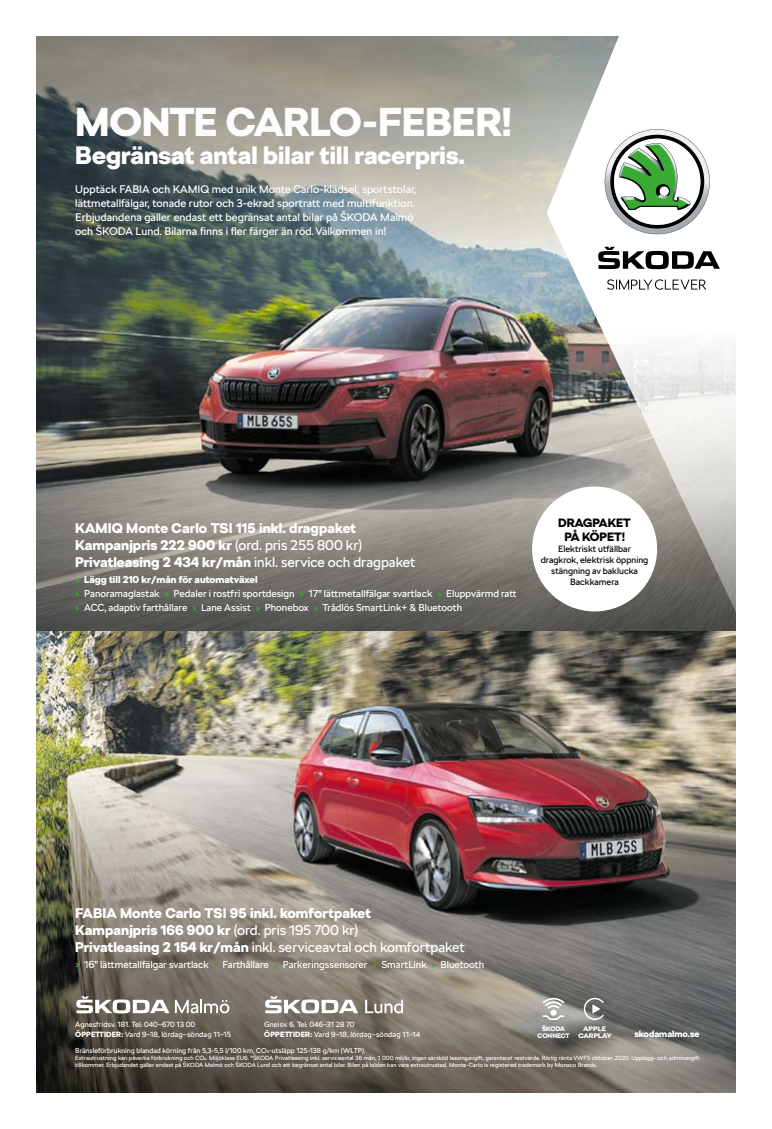
<style>
.page{position:relative;width:772px;height:1129px;background:#fff}
.page>*{position:absolute;margin:0;border:0;box-sizing:border-box;transform-origin:0 0}
.t1{font:900 40px "SKODA Next";letter-spacing:-.005em;color:#fff}
.t2{font:900 25px "SKODA Next";color:#fff}
.t3{font:900 14px/17px "SKODA Next";letter-spacing:.005em;color:#fff}
.t4{font:900 12px/14px "SKODA Next";color:#000;text-align:center}
.t5{font:11px/14px "SKODA Next";color:#fff}
.t6{font:10px "SKODA Next";color:#fff}
.t7{font:900 10px "SKODA Next";color:#fff}
.t8{font:9px/11px "SKODA Next";color:#000;text-align:center}
.t9{font:900 9px "SKODA Next";color:#fff}
.t10{font:7.5px/10px "SKODA Next";color:#fff}
.t11{font:7.1px "SKODA Next";color:#fff}
.t12{font:900 6.6px/6.9px "SKODA Next";color:#fff;text-align:center}
.t13{font:900 6.6px/6.9px "SKODA Next";color:#fff;text-align:center;scale:1.1 1}
.t14{font:6px/7.2px "SKODA Next";color:#fff}
.s1{font-weight:400}
.s2{font-weight:900}
</style>
<div class="page">
<img style="left:36px;top:415px;width:510px;height:85px">
<svg style="left:36px;top:500px;width:510px;height:131px;background:#7b7973"></svg>
<img style="left:36px;top:631px;width:699px;height:67px">
<img style="left:36px;top:228px;width:510px;height:187px">
<img style="left:36px;top:698px;width:699px;height:393px">
<svg style="left:583px;top:997px;width:20px;height:22px"></svg>
<svg style="left:542px;top:997px;width:22px;height:22px"></svg>
<svg style="left:75px;top:578px;width:4px;height:4px"></svg>
<svg style="left:75px;top:592px;width:4px;height:4px"></svg>
<svg style="left:164px;top:592px;width:4px;height:4px"></svg>
<svg style="left:299px;top:592px;width:4px;height:4px"></svg>
<svg style="left:437px;top:592px;width:4px;height:4px"></svg>
<svg style="left:75px;top:606px;width:4px;height:4px"></svg>
<svg style="left:192px;top:606px;width:4px;height:4px"></svg>
<svg style="left:256px;top:606px;width:4px;height:4px"></svg>
<svg style="left:313px;top:606px;width:4px;height:4px"></svg>
<svg style="left:75px;top:963px;width:4px;height:3px"></svg>
<svg style="left:213px;top:963px;width:4px;height:3px"></svg>
<svg style="left:372px;top:963px;width:4px;height:3px"></svg>
<svg style="left:431px;top:963px;width:4px;height:3px"></svg>
<div style="left:36px;top:37px;width:559px;height:191px;background:#000;opacity:.2"></div>
<div style="left:36px;top:57px;width:504px;height:200px;background:#000;opacity:.2"></div>
<div style="left:531px;top:486px;width:125px;height:125px;background:#fff;border-radius:50%"></div>
<svg style="left:76px;top:996px;width:93px;height:17px"></svg>
<svg style="left:175px;top:999px;width:54px;height:14px"></svg>
<svg style="left:265px;top:996px;width:93px;height:17px"></svg>
<svg style="left:365px;top:999px;width:38px;height:14px"></svg>
<svg style="left:546px;top:37px;width:189px;height:612px"></svg>
<svg style="left:604px;top:129px;width:105px;height:105px"></svg>
<div style="left:659px;top:186px;width:9px;height:10px;background:#fff;border-radius:50%"></div>
<svg style="left:598px;top:247px;width:121px;height:22px"></svg>
<svg style="left:606px;top:279px;width:100px;height:11px"></svg>
<h1 class="t1" style="left:75px;top:98px;width:437px">MONTE CARLO-FEBER!</h1>
<h2 class="t2" style="left:75px;top:140px;width:391px">Begränsat antal bilar till racerpris.</h2>
<p class="t5" style="left:75px;top:182px;width:342px">Upptäck FABIA och KAMIQ med unik Monte Carlo-klädsel, sportstolar, lättmetallfälgar, tonade rutor och 3-ekrad sportratt med multifunktion.<br>Erbjudandena gäller endast ett begränsat antal bilar på ŠKODA Malmö och ŠKODA Lund. Bilarna finns i fler färger än röd. Välkommen in!</p>
<h3 class="t3" style="left:75px;top:520px;width:341px">KAMIQ Monte Carlo TSI 115 inkl. dragpaket<br>Kampanjpris 222 900 kr <span class="s1">(ord. pris 255 800 kr)<br></span>Privatleasing 2 434 kr/mån <span class="s1">inkl. service och dragpaket</span></h3>
<h3 class="t7" style="left:84px;top:573px;width:175px">Lägg till 210 kr/mån för automatväxel</h3>
<h3 class="t6" style="left:84px;top:588px;width:77px">Panoramaglastak</h3>
<h3 class="t6" style="left:173px;top:588px;width:122px">Pedaler i rostfri sportdesign</h3>
<h3 class="t6" style="left:308px;top:588px;width:125px">17” lättmetallfälgar svartlack</h3>
<h3 class="t6" style="left:446px;top:588px;width:72px">Eluppvärmd ratt</h3>
<h3 class="t6" style="left:84px;top:602px;width:105px">ACC, adaptiv farthållare</h3>
<h3 class="t6" style="left:201px;top:602px;width:51px">Lane Assist</h3>
<h3 class="t6" style="left:265px;top:602px;width:45px">Phonebox</h3>
<h3 class="t6" style="left:322px;top:602px;width:141px">Trådlös SmartLink+ &amp; Bluetooth</h3>
<h3 class="t4" style="left:558px;top:515px;width:74px">DRAGPAKET<br>PÅ KÖPET!</h3>
<h3 class="t8" style="left:540px;top:543px;width:109px">Elektriskt utfällbar dragkrok, elektrisk öppning stängning av baklucka<br>Backkamera</h3>
<h3 class="t3" style="left:75px;top:904px;width:391px">FABIA Monte Carlo TSI 95 inkl. komfortpaket<br>Kampanjpris 166 900 kr <span class="s1">(ord. pris 195 700 kr)<br></span>Privatleasing 2 154 kr/mån <span class="s1">inkl. serviceavtal och komfortpaket</span></h3>
<h3 class="t6" style="left:84px;top:958px;width:126px">16” lättmetallfälgar svartlack</h3>
<h3 class="t6" style="left:222px;top:958px;width:48px">Farthållare</h3>
<h3 class="t6" style="left:282px;top:958px;width:86px">Parkeringssensorer</h3>
<h3 class="t6" style="left:381px;top:958px;width:47px">SmartLink</h3>
<h3 class="t6" style="left:440px;top:958px;width:45px">Bluetooth</h3>
<p class="t10" style="left:75px;top:1019px;width:157px">Agnesfridsv. 181. Tel: 040–670 13 00<br><span class="s2">ÖPPETTIDER:</span> Vard 9–18, lördag–söndag 11–15</p>
<p class="t10" style="left:264px;top:1019px;width:157px">Gneisv. 6. Tel: 046–31 28 70<br><span class="s2">ÖPPETTIDER:</span> Vard 9–18, lördag–söndag 11–14</p>
<p class="t12" style="left:537px;top:1024px;width:34px">ŠKODA<br>CONNECT</p>
<p class="t13" style="left:578px;top:1024px;width:32px">APPLE<br>CARPLAY</p>
<h3 class="t9" style="left:634px;top:1028px;width:67px">skodamalmo.se</h3>
<p class="t11" style="left:75px;top:1045px;width:292px">Bränsleförbrukning blandad körning från 5,3-5,5 l/100 km, CO2-utsläpp 125-138 g/km (WLTP).</p>
<p class="t14" style="left:75px;top:1054px;width:625px">Extrautrustning kan påverka förbrukning och CO2. Miljöklass EU6. *ŠKODA Privatleasing inkl. serviceavtal 36 mån, 1 000 mil/år, ingen särskild leasingavgift, garanterat restvärde. Rörlig ränta VWFS oktober 2020. Upplägg- och adminavgift tillkommer. Erbjudandet gäller endast på ŠKODA Malmö och ŠKODA Lund och ett begränsat antal bilar. Bilen på bilden kan vara extrautrustad. Monte-Carlo is registered trademark by Monaco Brands.</p>
</div>
